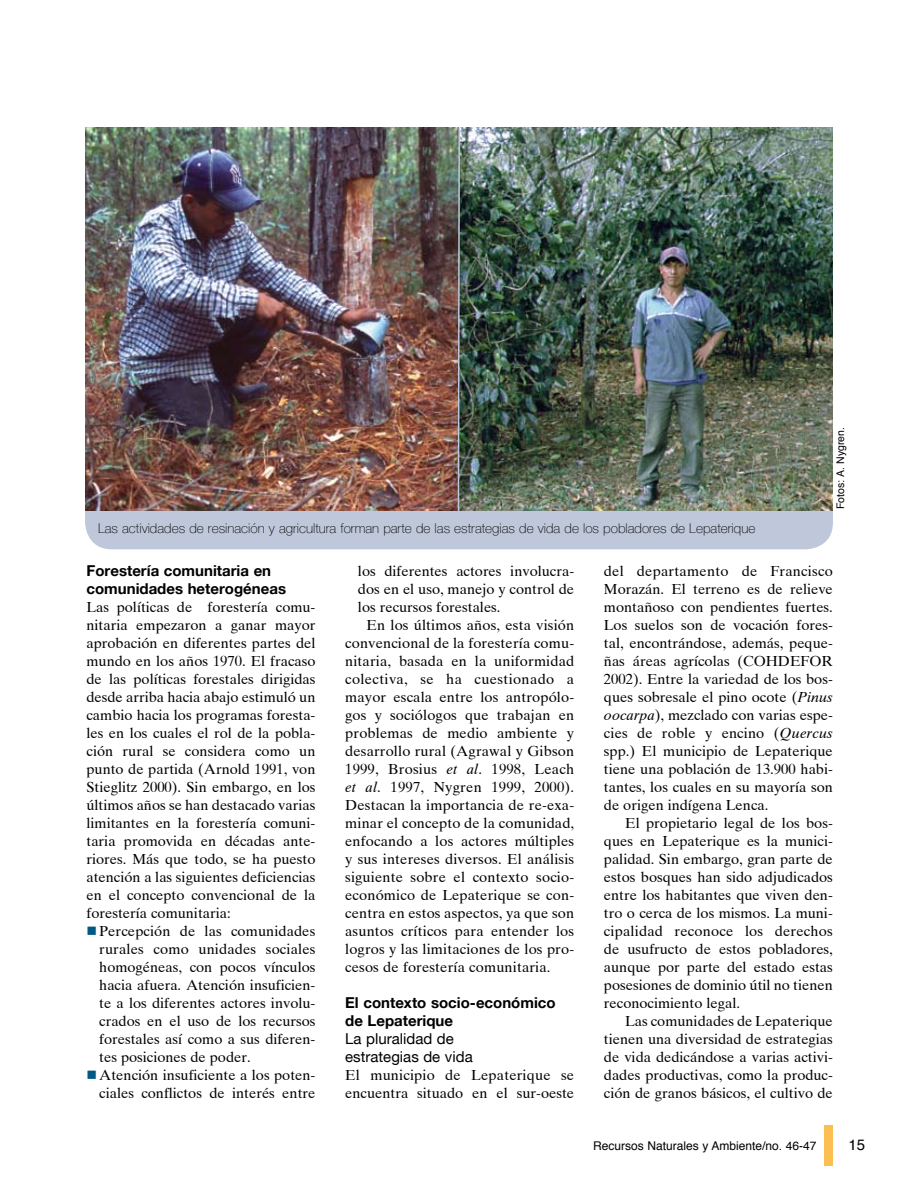
<style>
.page{position:relative;width:918px;height:1188px;background:#fff}
.page>*{position:absolute;margin:0;border:0;box-sizing:border-box;transform-origin:0 0}
.t1{font:700 15px/18px "Helvetica Neue";color:#000}
.t2{font:15px/18px "Helvetica Neue";color:#000}
.t3{font:15px "Helvetica";color:#000}
.t4{font:14.55px/18px "Times Ten";letter-spacing:.01em;color:#000;text-align:justify}
.t5{font:100 13.5px "Helvetica Neue";color:#000}
.t6{font:12px "Helvetica";color:#000}
.t7{font:10.5px "Helvetica";color:#000}
.s1{color:#005982}
.s2{font-style:italic}
</style>
<div class="page">
<div style="left:824px;top:1125px;width:9px;height:41px;background:#fbbf52"></div>
<div style="left:85px;top:410px;width:748px;height:139px;background:#bfc8da;border-radius:27px"></div>
<img style="left:85px;top:128px;width:748px;height:383px">
<svg style="left:457px;top:127px;width:4px;height:384px;background:#797d7d"></svg>
<p class="t5" style="left:98px;top:520px;width:659px">Las actividades de resinación y agricultura forman parte de las estrategias de vida de los pobladores de Lepaterique</p>
<p class="t7" style="left:833px;top:509px;width:83px;rotate:-90deg">Fotos: A. Nygren.</p>
<p class="t1" style="left:87px;top:561px;width:201px">Forestería comunitaria en comunidades heterogéneas</p>
<p class="t4" style="left:87px;top:598px;width:230px">Las políticas de forestería comu&shy;nitaria empezaron a ganar mayor aprobación en diferentes partes del mundo en los años 1970. El fracaso de las políticas forestales dirigidas desde arriba hacia abajo estimuló un cambio hacia los programas foresta&shy;les en los cuales el rol de la pobla&shy;ción rural se considera como un punto de partida (Arnold 1991, von Stieglitz 2000). Sin embargo, en los últimos años se han destacado varias limitantes en la forestería comuni&shy;taria promovida en décadas ante&shy;riores. Más que todo, se ha puesto atención a las siguientes deficiencias en el concepto convencional de la forestería comunitaria:</p>
<p class="t4" style="left:99px;top:922px;width:218px;text-indent:-13px"><span class="s1">■</span>Percepción de las comunidades rurales como unidades sociales homogéneas, con pocos vínculos hacia afuera. Atención insuficien&shy;te a los diferentes actores involu&shy;crados en el uso de los recursos forestales así como a sus diferen&shy;tes posiciones de poder.</p>
<p class="t4" style="left:87px;top:1066px;width:230px;text-align:right"><span class="s1">■</span>Atención insuficiente a los poten&shy;ciales conflictos de interés entre</p>
<p class="t4" style="left:358px;top:562px;width:218px">los diferentes actores involucra-</p>
<p class="t4" style="left:358px;top:580px;width:218px">dos en el uso, manejo y control de</p>
<p class="t4" style="left:358px;top:598px;width:144px">los recursos forestales.</p>
<p class="t4" style="left:366px;top:616px;width:209px">En los últimos años, esta visión</p>
<p class="t4" style="left:345px;top:634px;width:230px">convencional de la forestería comu-</p>
<p class="t4" style="left:345px;top:652px;width:230px">nitaria, basada en la uniformidad</p>
<p class="t4" style="left:345px;top:670px;width:230px">colectiva, se ha cuestionado a</p>
<p class="t4" style="left:345px;top:688px;width:230px">mayor escala entre los antropólo-</p>
<p class="t4" style="left:345px;top:706px;width:230px">gos y sociólogos que trabajan en</p>
<p class="t4" style="left:345px;top:724px;width:230px">problemas de medio ambiente y</p>
<p class="t4" style="left:345px;top:742px;width:230px">desarrollo rural (Agrawal y Gibson</p>
<p class="t4" style="left:345px;top:760px;width:230px">1999, Brosius <span class="s2">et al</span>. 1998, Leach</p>
<p class="t4" style="left:345px;top:778px;width:230px"><span class="s2">et al</span>. 1997, Nygren 1999, 2000).</p>
<p class="t4" style="left:345px;top:796px;width:230px">Destacan la importancia de re-exa-</p>
<p class="t4" style="left:345px;top:814px;width:230px">minar el concepto de la comunidad,</p>
<p class="t4" style="left:345px;top:832px;width:230px">enfocando a los actores múltiples</p>
<p class="t4" style="left:345px;top:850px;width:230px">y sus intereses diversos. El análisis</p>
<p class="t4" style="left:345px;top:868px;width:230px">siguiente sobre el contexto socio-</p>
<p class="t4" style="left:345px;top:886px;width:230px">económico de Lepaterique se con-</p>
<p class="t4" style="left:345px;top:904px;width:230px">centra en estos aspectos, ya que son</p>
<p class="t4" style="left:345px;top:922px;width:230px">asuntos críticos para entender los</p>
<p class="t4" style="left:345px;top:940px;width:230px">logros y las limitaciones de los pro-</p>
<p class="t4" style="left:345px;top:958px;width:207px">cesos de forestería comunitaria.</p>
<p class="t1" style="left:345px;top:993px;width:212px">El contexto socio-económico de Lepaterique</p>
<p class="t2" style="left:345px;top:1029px;width:129px">La pluralidad de estrategias de vida</p>
<p class="t4" style="left:345px;top:1066px;width:231px">El municipio de Lepaterique se encuentra situado en el sur-oeste</p>
<p class="t4" style="left:604px;top:562px;width:231px">del departamento de Francisco Morazán. El terreno es de relieve montañoso con pendientes fuertes.<br>Los suelos son de vocación fores&shy;tal, encontrándose, además, peque&shy;ñas áreas agrícolas (COHDEFOR 2002). Entre la variedad de los bos&shy;ques sobresale el pino ocote (<span class="s2">Pinus oocarpa</span>), mezclado con varias espe&shy;cies de roble y encino (<span class="s2">Quercus </span>spp.) El municipio de Lepaterique tiene una población de 13.900 habi&shy;tantes, los cuales en su mayoría son de origen indígena Lenca.</p>
<p class="t4" style="left:604px;top:814px;width:230px;text-indent:21px">El propietario legal de los bos&shy;ques en Lepaterique es la munici&shy;palidad. Sin embargo, gran parte de estos bosques han sido adjudicados entre los habitantes que viven den&shy;tro o cerca de los mismos. La muni&shy;cipalidad reconoce los derechos de usufructo de estos pobladores, aunque por parte del estado estas posesiones de dominio útil no tienen reconocimiento legal.</p>
<p class="t4" style="left:604px;top:1012px;width:230px;text-indent:21px">Las comunidades de Lepaterique tienen una diversidad de estrategias de vida dedicándose a varias activi&shy;dades productivas, como la produc&shy;ción de granos básicos, el cultivo de</p>
<p class="t6" style="left:593px;top:1138px;width:225px">Recursos Naturales y Ambiente/no. 46-47</p>
<p class="t3" style="left:848px;top:1135px;width:17px">15</p>
</div>
